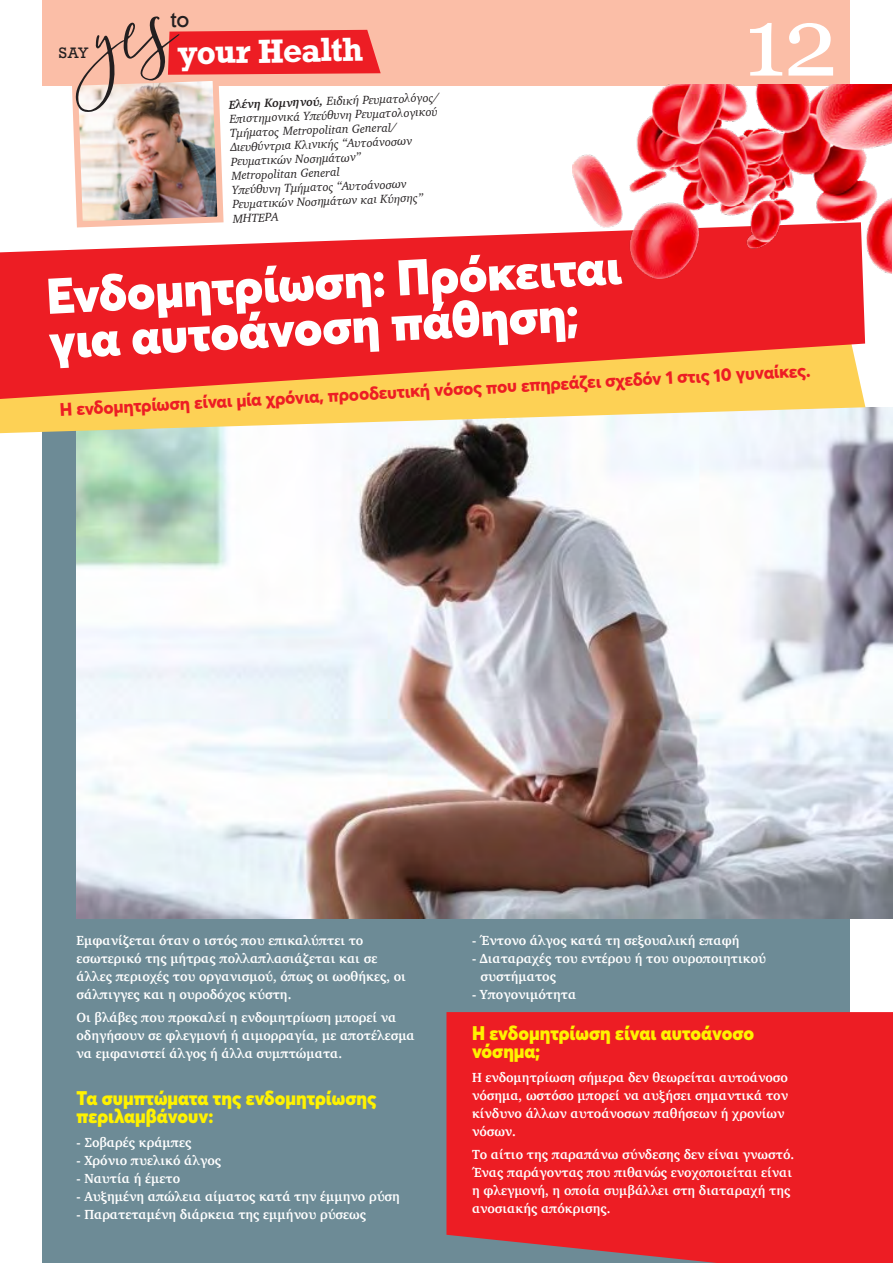
<style>
.page{position:relative;width:893px;height:1263px;background:#fff}
.page>*{position:absolute;margin:0;border:0;box-sizing:border-box;transform-origin:0 0}
.t1{font:97.5px "Georgia";color:#fff}
.t2{font:900 49.5px/45px "Averta";color:#fff}
.t3{font:700 31.5px "Rockwell";color:#fff}
.t4{font:21px "Rockwell";color:#231f20}
.t5{font:900 19.5px/18px "Averta";color:#fff200;scale:.95 1}
.t6{font:800 18px "Averta";color:#ed1d24}
.t7{font:14.25px "Rockwell";color:#231f20}
.t8{font:700 13.5px/18px "Charter";color:#fff;scale:.95 1}
.t9{font:italic 12px/14.2px "Charter";color:#231f20}
.s1{font-weight:700}
</style>
<div class="page">
<div style="left:43px;top:387px;width:807px;height:876px;background:#6d8b96"></div>
<div style="left:446px;top:1012px;width:447px;height:251px;background:#ed1d24"></div>
<img style="left:77px;top:407px;width:816px;height:511px">
<div style="left:43px;top:0;width:807px;height:85px;background:#fbbea7"></div>
<svg style="left:0;top:399px;width:865px;height:34px;background:#f5dc8f"></svg>
<svg style="left:0;top:232px;width:865px;height:167px;background:#f04837"></svg>
<img style="left:69px;top:16px;width:312px;height:212px">
<img style="left:572px;top:85px;width:319px;height:193px">
<h3 class="t4" style="left:170px;top:6px;width:21px">to</h3>
<p class="t7" style="left:59px;top:44px;width:32px">SAY</p>
<h3 class="t3" style="left:177px;top:32px;width:188px;rotate:-1deg">your Health</h3>
<p class="t9" style="left:229px;top:97px;width:212px;rotate:-2deg"><span class="s1">Ελένη Κομνηνού,</span> Ειδική Ρευματολόγος/<br>Επιστημονικά Υπεύθυνη Ρευματολογικού<br>Τμήματος Metropolitan General/<br>Διευθύντρια Κλινικής “Αυτοάνοσων<br>Ρευματικών Νοσημάτωνˮ<br>Metropolitan General<br>Υπεύθυνη Τμήματος “Αυτοάνοσων<br>Ρευματικών Νοσημάτων και Κύησηςˮ<br>ΜΗΤΕΡΑ</p>
<h1 class="t1" style="left:744px;top:-29px;width:95px">12</h1>
<h2 class="t2" style="left:45px;top:273px;width:577px;rotate:-3deg">Ενδομητρίωση: Πρόκειται για αυτοάνοση πάθηση;</h2>
<h3 class="t6" style="left:59px;top:398px;width:753px;rotate:-3deg">Η ενδομητρίωση είναι μία χρόνια, προοδευτική νόσος που επηρεάζει σχεδόν 1 στις 10 γυναίκες.</h3>
<p class="t8" style="left:77px;top:931px;width:348px">Εμφανίζεται όταν ο ιστός που επικαλύπτει το εσωτερικό της μήτρας πολλαπλασιάζεται και σε άλλες περιοχές του οργανισμού, όπως οι ωοθήκες, οι σάλπιγγες και η ουροδόχος κύστη.</p>
<p class="t8" style="left:77px;top:1008px;width:358px">Οι βλάβες που προκαλεί η ενδομητρίωση μπορεί να οδηγήσουν σε φλεγμονή ή αιμορραγία, με αποτέλεσμα να εμφανιστεί άλγος ή άλλα συμπτώματα.</p>
<h3 class="t5" style="left:77px;top:1089px;width:317px">Τα συμπτώματα της ενδομητρίωσης περιλαμβάνουν:</h3>
<p class="t8" style="left:77px;top:1133px;width:122px">- Σοβαρές κράμπες</p>
<p class="t8" style="left:77px;top:1151px;width:154px">- Χρόνιο πυελικό άλγος</p>
<p class="t8" style="left:77px;top:1169px;width:110px">- Ναυτία ή έμετο</p>
<p class="t8" style="left:77px;top:1187px;width:342px">- Αυξημένη απώλεια αίματος κατά την έμμηνο ρύση</p>
<p class="t8" style="left:77px;top:1205px;width:306px">- Παρατεταμένη διάρκεια της εμμήνου ρύσεως</p>
<p class="t8" style="left:472px;top:931px;width:283px">- Έντονο άλγος κατά τη σεξουαλική επαφή</p>
<p class="t8" style="left:480px;top:949px;width:302px;text-indent:-9px">- Διαταραχές του εντέρου ή του ουροποιητικού συστήματος</p>
<p class="t8" style="left:472px;top:985px;width:111px">- Υπογονιμότητα</p>
<h3 class="t5" style="left:472px;top:1024px;width:298px">Η ενδομητρίωση είναι αυτοάνοσο νόσημα;</h3>
<p class="t8" style="left:472px;top:1068px;width:334px">Η ενδομητρίωση σήμερα δεν θεωρείται αυτοάνοσο νόσημα, ωστόσο μπορεί να αυξήσει σημαντικά τον κίνδυνο άλλων αυτοάνοσων παθήσεων ή χρονίων νόσων.</p>
<p class="t8" style="left:472px;top:1145px;width:341px">Το αίτιο της παραπάνω σύνδεσης δεν είναι γνωστό.<br>Ένας παράγοντας που πιθανώς ενοχοποιείται είναι η φλεγμονή, η οποία συμβάλλει στη διαταραχή της ανοσιακής απόκρισης.</p>
</div>
